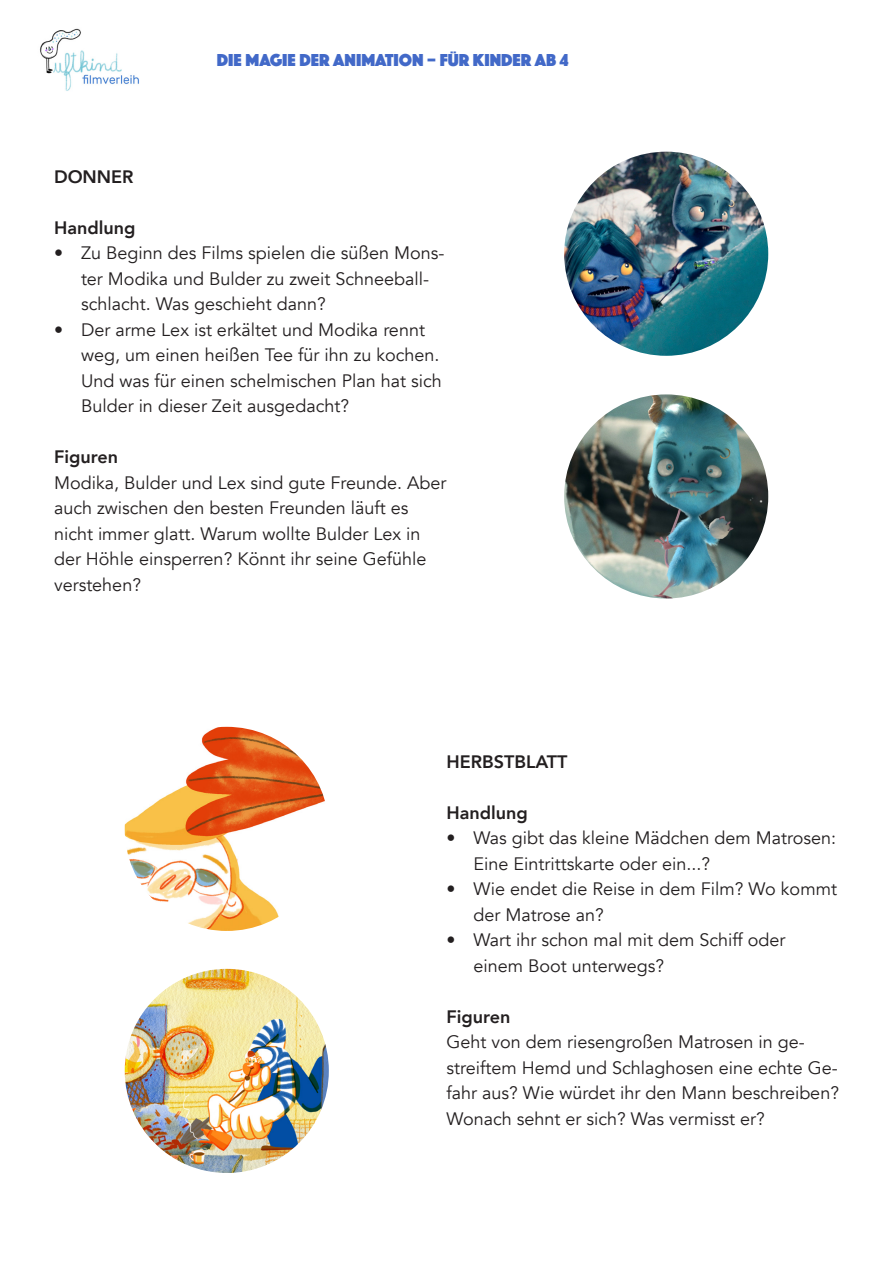
<style>
.page{position:relative;width:893px;height:1263px;background:#fff}
.page>*{position:absolute;margin:0;border:0;box-sizing:border-box;transform-origin:0 0}
.body{font:18px/25.5px "Avenir";color:#231f20}
.body-2{font:800 18px "Avenir";color:#231f20}
.kopfzeile{font:18px "Phosphate Solid";color:#4269c8}
</style>
<div class="page">
<img style="left:40px;top:28px;width:99px;height:63px">
<img style="left:564px;top:394px;width:204px;height:204px;border-radius:102px">
<img style="left:564px;top:152px;width:204px;height:204px;border-radius:102px">
<img style="left:125px;top:727px;width:204px;height:204px;border-radius:102px">
<img style="left:125px;top:969px;width:204px;height:204px;border-radius:102px">
<p class="kopfzeile" style="left:217px;top:47px;width:353px">DIE MAGIE DER ANIMATION – FÜR KINDER AB 4</p>
<p class="body-2" style="left:54px;top:162px;width:81px">DONNER</p>
<p class="body-2" style="left:54px;top:213px;width:83px">Handlung</p>
<p class="body" style="left:81px;top:241px;width:365px;text-indent:-27px">• Zu Beginn des Films spielen die süßen Mons&shy;ter Modika und Bulder zu zweit Schneeball&shy;schlacht. Was geschieht dann?</p>
<p class="body" style="left:81px;top:317px;width:362px;text-indent:-27px">• Der arme Lex ist erkältet und Modika rennt weg, um einen heißen Tee für ihn zu kochen.<br>Und was für einen schelmischen Plan hat sich Bulder in dieser Zeit ausgedacht?</p>
<p class="body-2" style="left:54px;top:443px;width:66px">Figuren</p>
<p class="body" style="left:54px;top:470px;width:394px">Modika, Bulder und Lex sind gute Freunde. Aber auch zwischen den besten Freunden läuft es nicht immer glatt. Warum wollte Bulder Lex in der Höhle einsperren? Könnt ihr seine Gefühle verstehen?</p>
<p class="body-2" style="left:446px;top:747px;width:123px">HERBSTBLATT</p>
<p class="body-2" style="left:446px;top:798px;width:83px">Handlung</p>
<p class="body" style="left:473px;top:825px;width:364px;text-indent:-27px">• Was gibt das kleine Mädchen dem Matrosen:<br>Eine Eintrittskarte oder ein...?</p>
<p class="body" style="left:473px;top:876px;width:365px;text-indent:-27px">• Wie endet die Reise in dem Film? Wo kommt der Matrose an?</p>
<p class="body" style="left:473px;top:927px;width:313px;text-indent:-27px">• Wart ihr schon mal mit dem Schiff oder einem Boot unterwegs?</p>
<p class="body-2" style="left:446px;top:1002px;width:66px">Figuren</p>
<p class="body" style="left:446px;top:1029px;width:394px">Geht von dem riesengroßen Matrosen in ge&shy;streiftem Hemd und Schlaghosen eine echte Ge&shy;fahr aus? Wie würdet ihr den Mann beschreiben?<br>Wonach sehnt er sich? Was vermisst er?</p>
</div>
